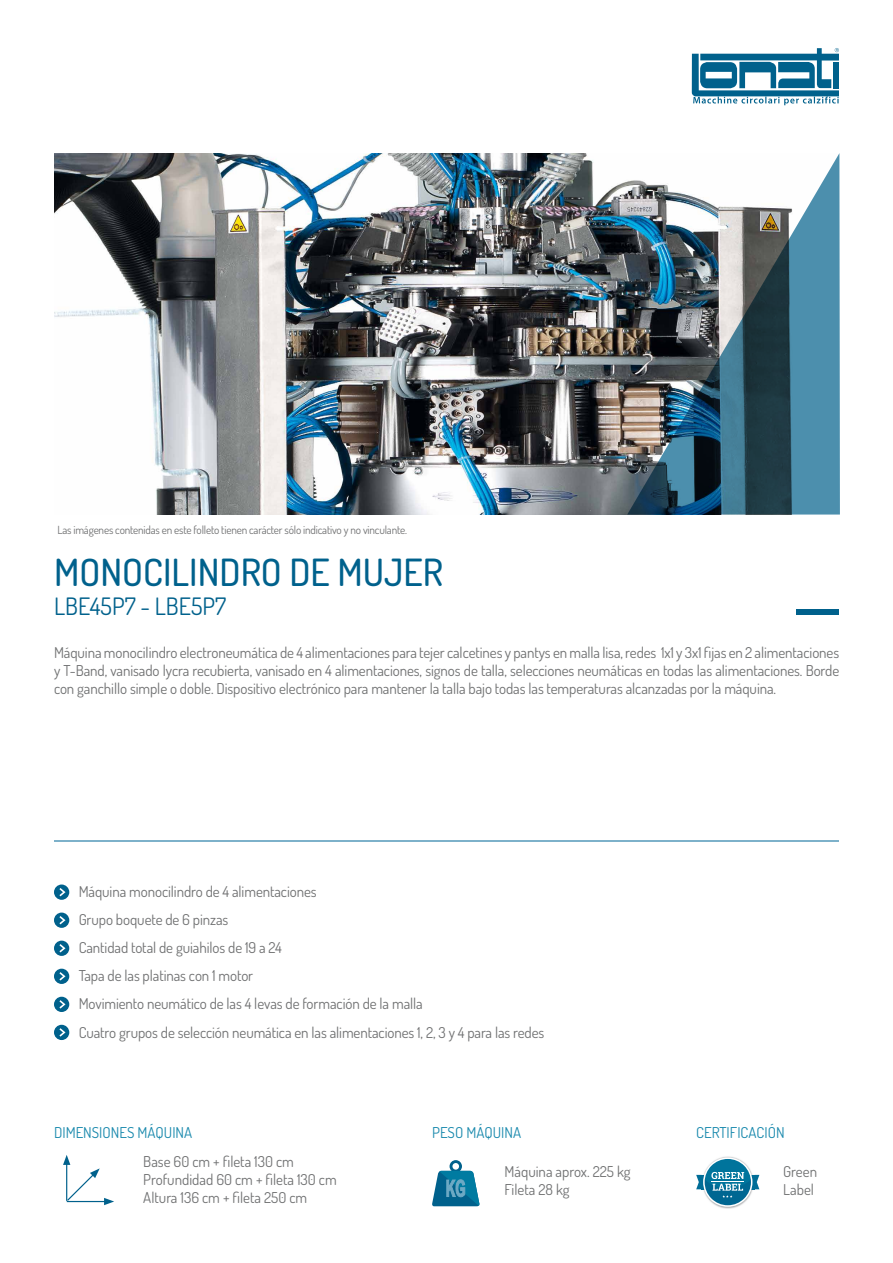
<style>
.page{position:relative;width:893px;height:1263px;background:#fff}
.page>*{position:absolute;margin:0;border:0;box-sizing:border-box;transform-origin:0 0}
.t1{font:37.5px "Dosis";color:#00618c}
.t2{font:24px "Dosis";color:#00618c}
.t3{font:15px/18px "Dosis";letter-spacing:-.005em;color:#707172}
.t4{font:15px "Dosis";color:#1989ad}
.t5{font:11.25px "Dosis";letter-spacing:-.015em;color:#707172}
</style>
<div class="page">
<div style="left:54px;top:884px;width:15px;height:16px;background:#00618c;border-radius:50%"></div>
<svg style="left:59px;top:888px;width:7px;height:8px"></svg>
<div style="left:54px;top:1025px;width:15px;height:15px;background:#00618c;border-radius:50%"></div>
<svg style="left:59px;top:1028px;width:7px;height:8px"></svg>
<div style="left:54px;top:997px;width:15px;height:15px;background:#00618c;border-radius:50%"></div>
<svg style="left:59px;top:1000px;width:7px;height:8px"></svg>
<div style="left:54px;top:969px;width:15px;height:15px;background:#00618c;border-radius:50%"></div>
<svg style="left:59px;top:972px;width:7px;height:8px"></svg>
<div style="left:54px;top:941px;width:15px;height:15px;background:#00618c;border-radius:50%"></div>
<svg style="left:59px;top:944px;width:7px;height:8px"></svg>
<div style="left:54px;top:912px;width:15px;height:16px;background:#00618c;border-radius:50%"></div>
<svg style="left:59px;top:916px;width:7px;height:8px"></svg>
<img style="left:720px;top:1156px;width:16px;height:53px">
<svg style="left:696px;top:1157px;width:63px;height:50px"></svg>
<svg style="left:432px;top:1160px;width:48px;height:46px"></svg>
<div style="left:796px;top:609px;width:43px;height:5px;background:#00618c"></div>
<hr style="left:54px;top:840px;width:785px;height:1px;background:#7db1ca">
<img style="left:54px;top:153px;width:573px;height:361px">
<img style="left:627px;top:153px;width:213px;height:361px">
<svg style="left:692px;top:48px;width:147px;height:57px"></svg>
<svg style="left:63px;top:1155px;width:51px;height:50px"></svg>
<p class="t5" style="left:57px;top:522px;width:351px">Las imágenes contenidas en este folleto tienen carácter sólo indicativo y no vinculante.</p>
<h1 class="t1" style="left:54px;top:546px;width:391px">MONOCILINDRO DE MUJER</h1>
<h2 class="t2" style="left:54px;top:589px;width:174px">LBE45P7 - LBE5P7</h2>
<p class="t3" style="left:54px;top:643px;width:787px;text-align:justify">Máquina monocilindro electroneumática de 4 alimentaciones para tejer calcetines y pantys en malla lisa, redes 1x1 y 3x1 fijas en 2 alimentaciones y T-Band, vanisado lycra recubierta, vanisado en 4 alimentaciones, signos de talla, selecciones neumáticas en todas las alimentaciones. Borde con ganchillo simple o doble. Dispositivo electrónico para mantener la talla bajo todas las temperaturas alcanzadas por la máquina.</p>
<p class="t3" style="left:79px;top:882px;width:240px">Máquina monocilindro de 4 alimentaciones</p>
<p class="t3" style="left:79px;top:910px;width:151px">Grupo boquete de 6 pinzas</p>
<p class="t3" style="left:79px;top:938px;width:205px">Cantidad total de guiahilos de 19 a 24</p>
<p class="t3" style="left:79px;top:966px;width:176px">Tapa de las platinas con 1 motor</p>
<p class="t3" style="left:79px;top:994px;width:346px">Movimiento neumático de las 4 levas de formación de la malla</p>
<p class="t3" style="left:79px;top:1022px;width:467px">Cuatro grupos de selección neumática en las alimentaciones 1, 2, 3 y 4 para las redes</p>
<p class="t4" style="left:54px;top:1122px;width:140px">DIMENSIONES MÁQUINA</p>
<p class="t4" style="left:432px;top:1122px;width:90px">PESO MÁQUINA</p>
<p class="t4" style="left:696px;top:1122px;width:90px">CERTIFICACIÓN</p>
<p class="t3" style="left:143px;top:1152px;width:195px">Base 60 cm + fileta 130 cm<br>Profundidad 60 cm + fileta 130 cm<br>Altura 136 cm + fileta 250 cm</p>
<p class="t3" style="left:783px;top:1162px;width:35px">Green<br>Label</p>
<p class="t3" style="left:504px;top:1162px;width:128px">Máquina aprox. 225 kg<br>Fileta 28 kg</p>
</div>
